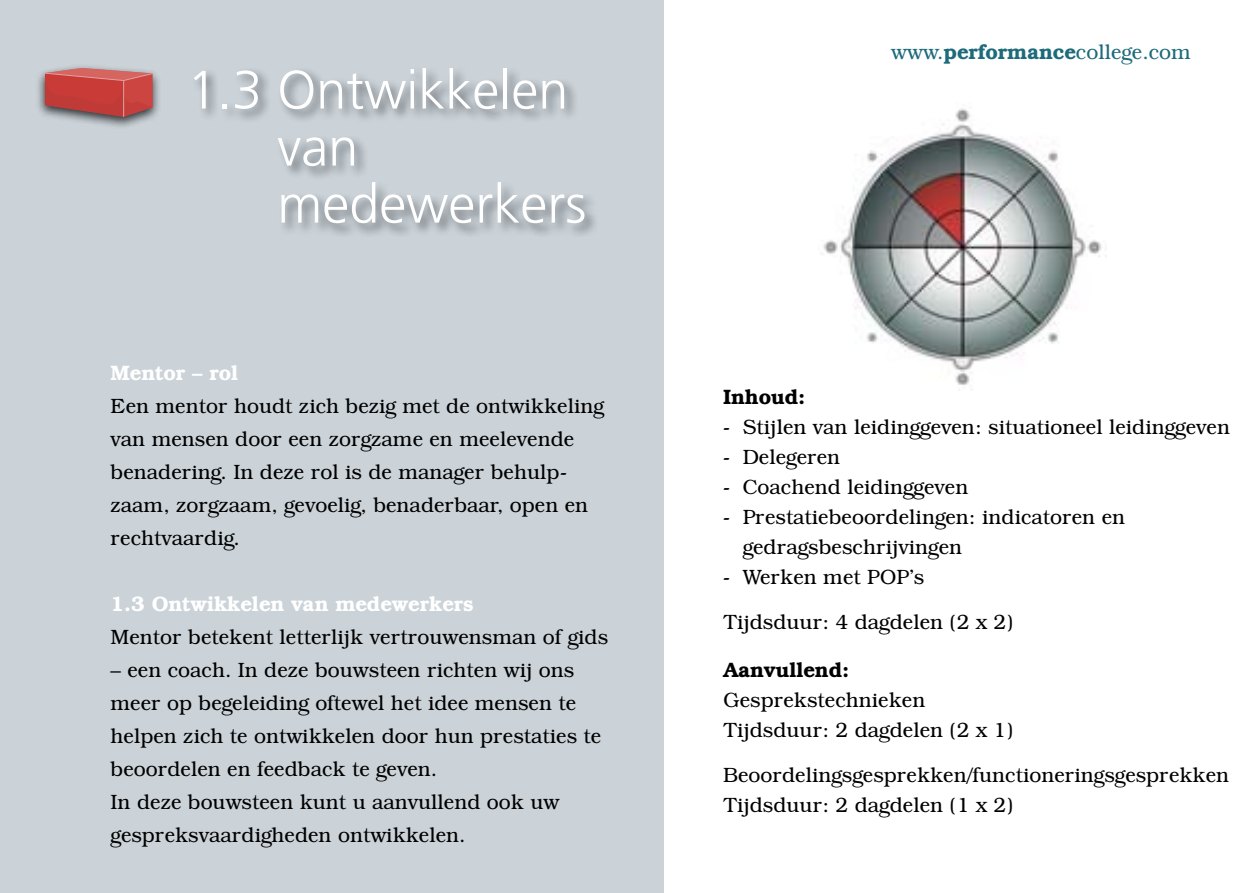
<style>
.page{position:relative;width:1259px;height:893px;background:#fff}
.page>*{position:absolute;margin:0;border:0;box-sizing:border-box;transform-origin:0 0}
.t1{font:300 54px/57px "Frutiger";color:#fff}
.t2{font:300 21px/33px "Bookman IT Cby BT";color:#000}
.t3{font:600 21px "Bookman IT Cby BT";color:#fff}
.t4{font:300 21px "Bookman IT Cby BT";color:#1d6a7b}
.t5{font:600 21px "Bookman IT Cby BT";color:#000}
.s1{font-weight:600}
</style>
<div class="page">
<div style="left:0;top:0;width:663px;height:893px;background:#cbd3d9"></div>
<div style="left:35px;top:63px;width:127px;height:66px;background:#000;opacity:.75"></div>
<svg style="left:45px;top:68px;width:108px;height:49px;background:#bf5250"></svg>
<div style="left:189px;top:66px;width:409px;height:172px;background:#000;opacity:.5"></div>
<img style="left:821px;top:108px;width:285px;height:277px">
<h1 class="t1" style="left:277px;top:62px;width:310px;text-indent:-90px">1.3 Ontwikkelen van medewerkers</h1>
<p class="t3" style="left:111px;top:360px;width:129px">Mentor – rol</p>
<p class="t2" style="left:111px;top:389px;width:495px">Een mentor houdt zich bezig met de ontwikkeling van mensen door een zorgzame en meelevende benadering. In deze rol is de manager behulp&shy;zaam, zorgzaam, gevoelig, benaderbaar, open en rechtvaardig.</p>
<p class="t3" style="left:111px;top:591px;width:365px">1.3 Ontwikkelen van medewerkers</p>
<p class="t2" style="left:111px;top:620px;width:499px">Mentor betekent letterlijk vertrouwensman of gids</p>
<p class="t2" style="left:111px;top:653px;width:492px">– een coach. In deze bouwsteen richten wij ons meer op begeleiding oftewel het idee mensen te helpen zich te ontwikkelen door hun prestaties te beoordelen en feedback te geven.<br>In deze bouwsteen kunt u aanvullend ook uw gespreksvaardigheden ontwikkelen.</p>
<p class="t4" style="left:891px;top:39px;width:301px">www.<span class="s1">performance</span>college.com</p>
<p class="t5" style="left:723px;top:384px;width:84px">Inhoud:</p>
<p class="t2" style="left:723px;top:410px;width:508px">- Stijlen van leidinggeven: situationeel leidinggeven</p>
<p class="t2" style="left:723px;top:440px;width:119px">- Delegeren</p>
<p class="t2" style="left:723px;top:470px;width:247px">- Coachend leidinggeven</p>
<p class="t2" style="left:743px;top:502px;width:384px;line-height:30px;text-indent:-20px">- Prestatiebeoordelingen: indicatoren en gedragsbeschrijvingen</p>
<p class="t2" style="left:723px;top:554px;width:292px;line-height:45px">- Werken met POP’s<br>Tijdsduur: 4 dagdelen (2 x 2)</p>
<p class="t5" style="left:723px;top:657px;width:128px">Aanvullend:</p>
<p class="t2" style="left:723px;top:685px;width:292px;line-height:30px">Gesprekstechnieken<br>Tijdsduur: 2 dagdelen (2 x 1)</p>
<p class="t2" style="left:723px;top:760px;width:508px;line-height:30px">Beoordelingsgesprekken/functioneringsgesprekken<br>Tijdsduur: 2 dagdelen (1 x 2)</p>
</div>
